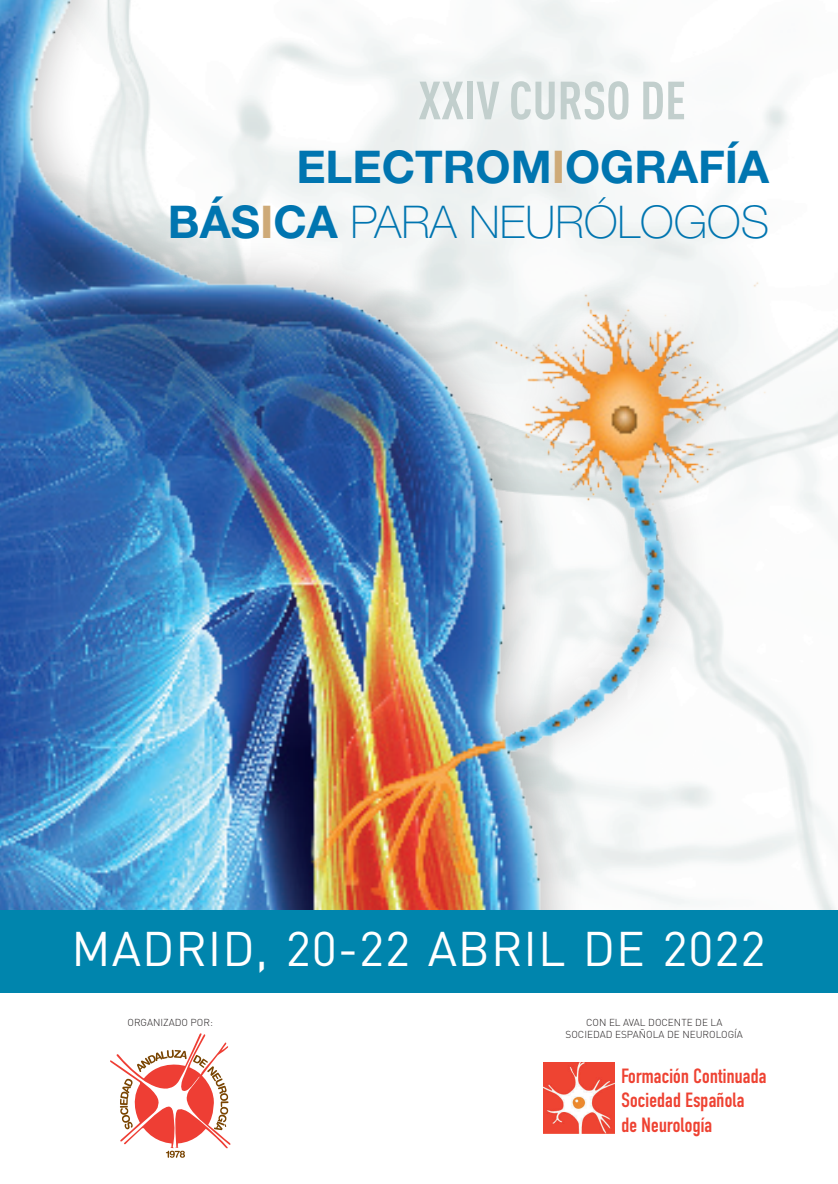
<style>
.page{position:relative;width:838px;height:1184px;background:#fff}
.page>*{position:absolute;margin:0;border:0;box-sizing:border-box;transform-origin:0 0}
.t1{font:700 condensed 52.8px "DIN Pro";color:#c2cfcd}
.t2{font:48px "DIN";letter-spacing:.02em;color:#fff}
.t3{font:700 45.2px/54.2px "Helvetica Neue LT Std";color:#0075b0;text-align:right}
.t4{font:20.6px/24.8px "DIN Condensed";letter-spacing:-.02em;color:#ee4232}
.t5{font:300 10px/12px "DIN";color:#231f20;text-align:center}
.s1{color:#ceaa78}
.s2{font-weight:100}
</style>
<div class="page">
<img style="left:0;top:0;width:837px;height:910px">
<div style="left:0;top:910px;width:837px;height:83px;background:#0085ad"></div>
<svg style="left:110px;top:1033px;width:121px;height:125px"></svg>
<img style="left:543px;top:1062px;width:71px;height:71px">
<h1 class="t1" style="left:418px;top:61px;width:269px">XXIV CURSO DE</h1>
<h3 class="t3" style="left:168px;top:139px;width:602px">ELECTROM<span class="s1">I</span>OGRAFÍA<br>BÁS<span class="s1">I</span>CA <span class="s2">PARA NEURÓLOGOS</span></h3>
<h2 class="t2" style="left:72px;top:918px;width:695px">MADRID, 20-22 ABRIL DE 2022</h2>
<p class="t5" style="left:127px;top:1016px;width:87px">ORGANIZADO POR:</p>
<p class="t5" style="left:565px;top:1016px;width:179px">CON EL AVAL DOCENTE DE LA<br>SOCIEDAD ESPAÑOLA DE NEUROLOGÍA</p>
<h3 class="t4" style="left:621px;top:1063px;width:147px">Formación Continuada<br>Sociedad Española<br>de Neurología</h3>
</div>
